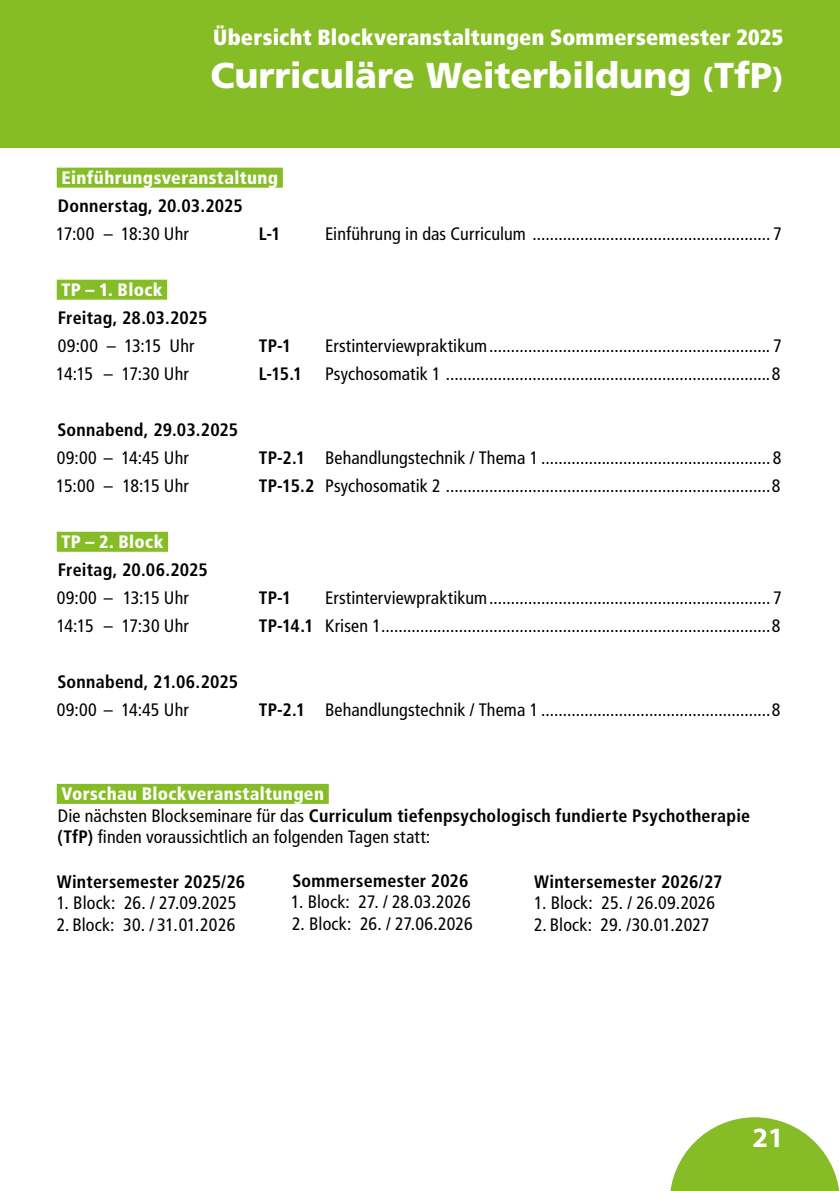
<style>
.page{position:relative;width:840px;height:1191px;background:#fff}
.page>*{position:absolute;margin:0;border:0;box-sizing:border-box;transform-origin:0 0}
.t1{font:900 36px "Frutiger LT Std";letter-spacing:-.005em;color:#fff}
.t2{font:700 28px "Myriad Pro";color:#fff}
.t3{font:900 condensed 22px "Frutiger LT Std";letter-spacing:.01em;color:#fff}
.t4{font:condensed 18px/21.6px "Frutiger LT Std";letter-spacing:.005em;color:#000}
.t5{font:700 condensed 18px "Frutiger LT Std";letter-spacing:.01em;color:#000}
.t6{font:900 condensed 18px "Frutiger LT Std";letter-spacing:.02em;color:#fff}
.t7{font:condensed 18px "Frutiger LT Std";letter-spacing:-.02em;color:#000}
.t8{font:condensed 18px "Frutiger LT Std";letter-spacing:-.015em;color:#000}
.s1{font-size:28px}
.s2{font-weight:700}
.s3{font-weight:900;color:#fff}
</style>
<div class="page">
<div style="left:0;top:0;width:839px;height:147px;background:#86bc25"></div>
<svg style="left:670px;top:1117px;width:169px;height:74px"></svg>
<div style="left:57px;top:168px;width:226px;height:20px;background:#86bc25"></div>
<div style="left:57px;top:280px;width:110px;height:20px;background:#86bc25"></div>
<div style="left:57px;top:532px;width:111px;height:20px;background:#86bc25"></div>
<div style="left:57px;top:784px;width:271px;height:20px;background:#86bc25"></div>
<p class="t3" style="left:213px;top:24px;width:571px">Übersicht Blockveranstaltungen Sommersemester 2025</p>
<h1 class="t1" style="left:210px;top:54px;width:573px">Curriculäre Weiterbildung <span class="s1">(</span>TfP<span class="s1">)</span></h1>
<p class="t6" style="left:61px;top:166px;width:218px">Einführungsveranstaltung</p>
<p class="t5" style="left:58px;top:195px;width:186px">Donnerstag, 20.03.2025</p>
<p class="t4" style="left:56px;top:223px;width:134px">17:00 – 18:30 Uhr</p>
<p class="t5" style="left:259px;top:223px;width:23px">L-1</p>
<p class="t4" style="left:325px;top:223px;width:458px">Einführung in das Curriculum ....................................................... 7</p>
<p class="t6" style="left:61px;top:279px;width:102px">TP – 1. Block</p>
<p class="t5" style="left:58px;top:307px;width:151px">Freitag, 28.03.2025</p>
<p class="t4" style="left:58px;top:335px;width:138px">09:00 – 13:15 Uhr</p>
<p class="t5" style="left:259px;top:335px;width:34px">TP-1</p>
<p class="t4" style="left:325px;top:335px;width:458px">Erstinterviewpraktikum................................................................. 7</p>
<p class="t7" style="left:56px;top:363px;width:134px">14:15 – 17:30 Uhr</p>
<p class="t5" style="left:259px;top:363px;width:45px">L-15.1</p>
<p class="t4" style="left:325px;top:363px;width:457px">Psychosomatik 1 ...........................................................................8</p>
<p class="t5" style="left:57px;top:419px;width:182px">Sonnabend, 29.03.2025</p>
<p class="t4" style="left:57px;top:447px;width:134px">09:00 – 14:45 Uhr</p>
<p class="t4" style="left:259px;top:447px;width:524px"><span class="s2">TP-2.1</span> Behandlungstechnik / Thema 1 ..................................................... 8</p>
<p class="t8" style="left:56px;top:475px;width:134px">15:00 – 18:15 Uhr</p>
<p class="t4" style="left:259px;top:475px;width:523px"><span class="s2">TP-15.2</span> Psychosomatik 2 ...........................................................................8</p>
<p class="t6" style="left:61px;top:531px;width:103px">TP – 2. Block</p>
<p class="t5" style="left:58px;top:559px;width:151px">Freitag, 20.06.2025</p>
<p class="t4" style="left:57px;top:587px;width:134px">09:00 – 13:15 Uhr</p>
<p class="t5" style="left:259px;top:587px;width:34px">TP-1</p>
<p class="t4" style="left:325px;top:587px;width:458px">Erstinterviewpraktikum................................................................. 7</p>
<p class="t7" style="left:57px;top:615px;width:134px">14:15 – 17:30 Uhr</p>
<p class="t4" style="left:259px;top:615px;width:523px"><span class="s2">TP-14.1</span> Krisen 1..........................................................................................8</p>
<p class="t5" style="left:57px;top:671px;width:182px">Sonnabend, 21.06.2025</p>
<p class="t4" style="left:57px;top:699px;width:134px">09:00 – 14:45 Uhr</p>
<p class="t4" style="left:259px;top:699px;width:523px"><span class="s2">TP-2.1</span> Behandlungstechnik / Thema 1 .....................................................8</p>
<p class="t4" style="left:57px;top:783px;width:693px"><span class="s3">Vorschau Blockveranstaltungen<br></span>Die nächsten Blockseminare für das <span class="s2">Curriculum tiefenpsychologisch fundierte Psychotherapie (TfP)</span> finden voraussichtlich an folgenden Tagen statt:</p>
<p class="t5" style="left:292px;top:869px;width:177px">Sommersemester 2026</p>
<p class="t4" style="left:291px;top:891px;width:181px">1. Block: 27. / 28.03.2026</p>
<p class="t4" style="left:292px;top:913px;width:182px">2. Block: 26. / 27.06.2026</p>
<p class="t5" style="left:57px;top:871px;width:190px">Wintersemester 2025/26</p>
<p class="t4" style="left:57px;top:892px;width:181px">1. Block: 26. / 27.09.2025</p>
<p class="t4" style="left:57px;top:914px;width:180px">2. Block: 30. / 31.01.2026</p>
<p class="t5" style="left:534px;top:871px;width:190px">Wintersemester 2026/27</p>
<p class="t4" style="left:534px;top:892px;width:182px">1. Block: 25. / 26.09.2026</p>
<p class="t4" style="left:534px;top:914px;width:177px">2. Block: 29. /30.01.2027</p>
<h2 class="t2" style="left:752px;top:1119px;width:33px">21</h2>
</div>
